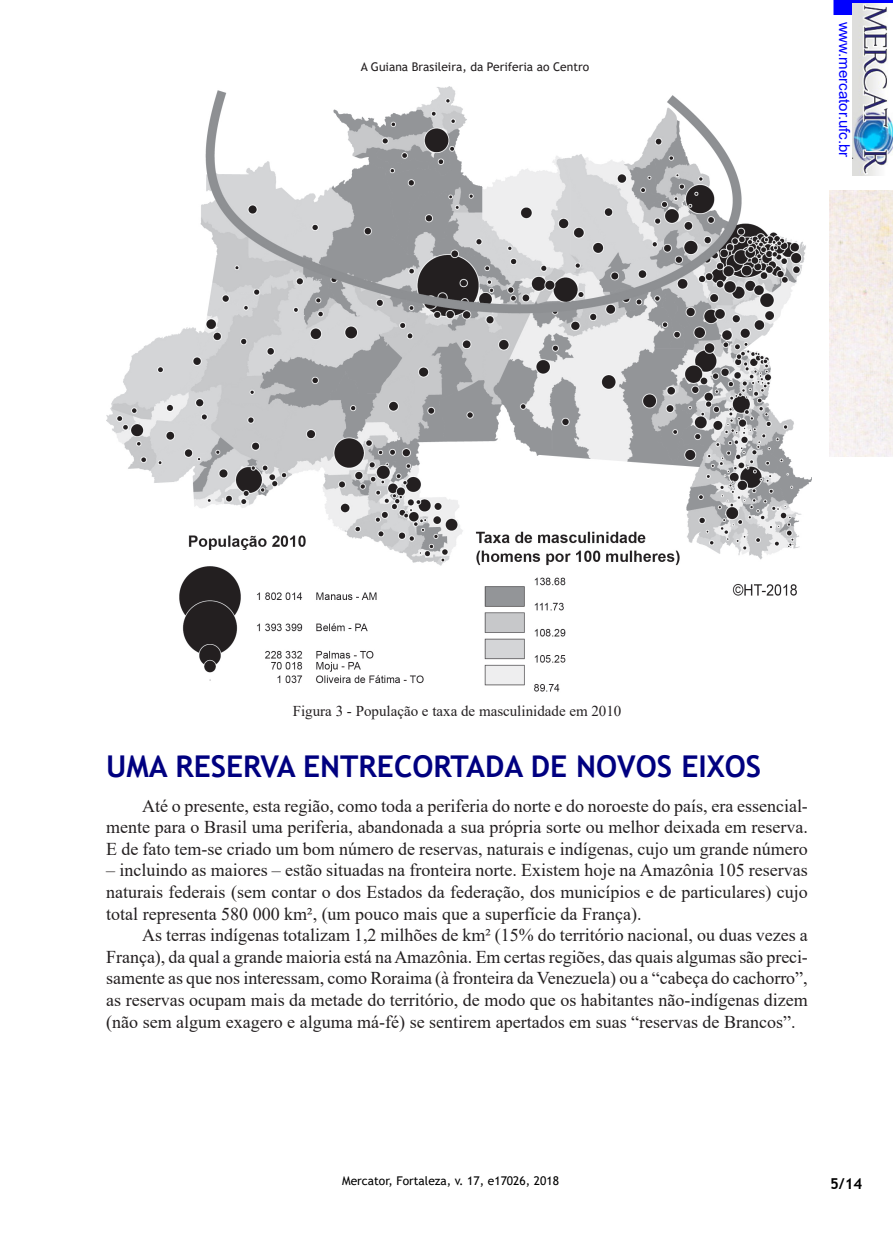
<style>
.page{position:relative;width:893px;height:1234px;background:#fff}
.page>*{position:absolute;margin:0;border:0;box-sizing:border-box;transform-origin:0 0}
.SUBTÍTULO_1{font:700 30px "Trebuchet MS";color:#000080}
.t1{font:18px/21.6px "Times New Roman";color:#231f20;text-align:justify}
.LEGENDA{font:15px "Times New Roman";color:#231f20}
.t2{font:15px "Arial";color:#00f}
.t3{font:700 15px "Trebuchet MS";color:#000}
.t4{font:12px "Trebuchet MS";color:#231f20}
.t5{font:12px "Trebuchet MS";color:#000}
</style>
<div class="page">
<img style="left:829px;top:190px;width:64px;height:266px">
<div style="left:833px;top:0;width:60px;height:15px;background:#00f"></div>
<img style="left:853px;top:3px;width:40px;height:173px">
<img style="left:106px;top:87px;width:706px;height:605px">
<p class="t4" style="left:361px;top:59px;width:230px">A Guiana Brasileira, da Periferia ao Centro</p>
<p class="t2" style="left:855px;top:21px;width:138px;rotate:90deg">www.mercator.ufc.br</p>
<p class="LEGENDA" style="left:293px;top:700px;width:330px">Figura 3 - População e taxa de masculinidade em 2010</p>
<p class="SUBTÍTULO_1" style="left:106px;top:747px;width:656px">UMA RESERVA ENTRECORTADA DE NOVOS EIXOS</p>
<p class="t1" style="left:106px;top:794px;width:703px;text-indent:36px">Até o presente, esta região, como toda a periferia do norte e do noroeste do país, era essencial&shy;mente para o Brasil uma periferia, abandonada a sua própria sorte ou melhor deixada em reserva.<br>E de fato tem-se criado um bom número de reservas, naturais e indígenas, cujo um grande número</p>
<p class="t1" style="left:106px;top:858px;width:703px">– incluindo as maiores – estão situadas na fronteira norte. Existem hoje na Amazônia 105 reservas naturais federais (sem contar o dos Estados da federação, dos municípios e de particulares) cujo total representa 580 000 km², (um pouco mais que a superfície da França).</p>
<p class="t1" style="left:106px;top:923px;width:703px;text-indent:36px">As terras indígenas totalizam 1,2 milhões de km² (15% do território nacional, ou duas vezes a França), da qual a grande maioria está na Amazônia. Em certas regiões, das quais algumas são preci&shy;samente as que nos interessam, como Roraima (à fronteira da Venezuela) ou a “cabeça do cachorro”, as reservas ocupam mais da metade do território, de modo que os habitantes não-indígenas dizem (não sem algum exagero e alguma má-fé) se sentirem apertados em suas “reservas de Brancos”.</p>
<p class="t5" style="left:342px;top:1172px;width:218px">Mercator, Fortaleza, v. 17, e17026, 2018</p>
<p class="t3" style="left:830px;top:1173px;width:34px">5/14</p>
</div>
